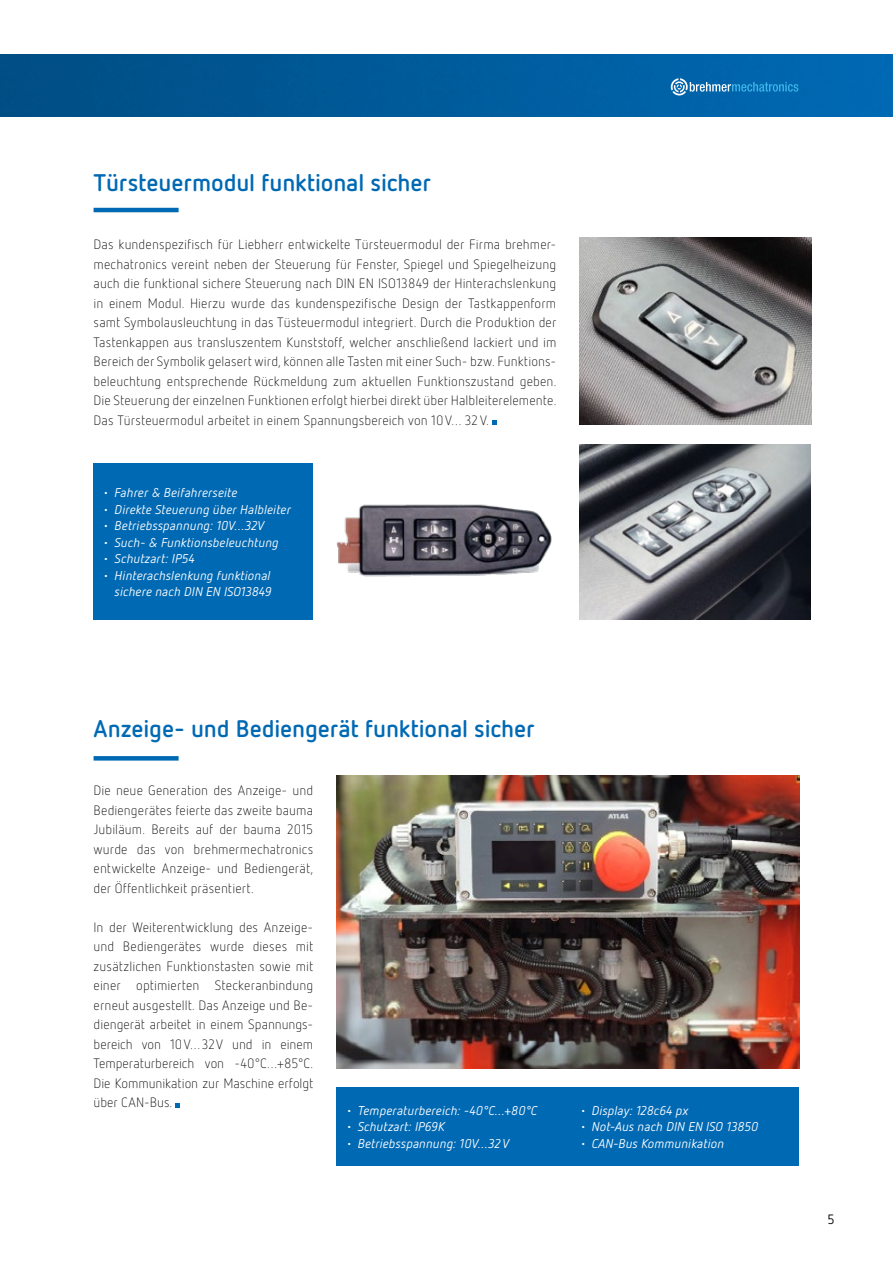
<style>
.page{position:relative;width:893px;height:1263px;background:#fff}
.page>*{position:absolute;margin:0;border:0;box-sizing:border-box;transform-origin:0 0}
.t1{font:700 24px "Netto Pro";letter-spacing:-.005em;color:#0069b4}
.t2{font:300 13.5px/19.5px "Netto Pro";letter-spacing:.005em;color:#000;text-align:justify}
.t3{font:13.5px "Netto Pro";color:#000}
.t4{font:italic 12.75px/16.5px "Netto Pro";letter-spacing:.005em;color:#fff;text-align:right}
</style>
<div class="page">
<img style="left:0;top:54px;width:893px;height:62px">
<hr style="left:94px;top:208px;width:85px;height:4px;background:#0069b4">
<div style="left:94px;top:756px;width:85px;height:5px;background:#0069b4"></div>
<svg style="left:492px;top:420px;width:5px;height:4px"></svg>
<svg style="left:176px;top:1103px;width:4px;height:4px"></svg>
<img style="left:580px;top:237px;width:231px;height:187px">
<img style="left:580px;top:444px;width:231px;height:176px">
<img style="left:336px;top:480px;width:244px;height:124px">
<div style="left:94px;top:464px;width:219px;height:156px;background:#0069b4"></div>
<img style="left:337px;top:776px;width:462px;height:292px">
<div style="left:337px;top:1087px;width:462px;height:78px;background:#0069b4"></div>
<svg style="left:671px;top:78px;width:127px;height:17px;background:#2781bc"></svg>
<h1 class="t1" style="left:94px;top:166px;width:339px">Türsteuermodul funktional sicher</h1>
<p class="t2" style="left:94px;top:234px;width:464px">Das kundenspezifisch für Liebherr entwickelte Türsteuermodul der Firma brehmer&shy;mechatronics vereint neben der Steuerung für Fenster, Spiegel und Spiegelheizung auch die funktional sichere Steuerung nach DIN EN ISO13849 der Hinterachslenkung in einem Modul. Hierzu wurde das kundenspezifische Design der Tastkappenform samt Symbolausleuchtung in das Tüsteuermodul integriert. Durch die Produktion der Tastenkappen aus transluszentem Kunststoff, welcher anschließend lackiert und im Bereich der Symbolik gelasert wird, können alle Tasten mit einer Such- bzw. Funktions&shy;beleuchtung entsprechende Rückmeldung zum aktuellen Funktionszustand geben.<br>Die Steuerung der einzelnen Funktionen erfolgt hierbei direkt über Halbleiterelemente.<br>Das Türsteuermodul arbeitet in einem Spannungsbereich von 10V… 32 V.</p>
<p class="t4" style="left:103px;top:484px;width:136px">• Fahrer &amp; Beifahrerseite</p>
<p class="t4" style="left:103px;top:500px;width:190px">• Direkte Steuerung über Halbleiter</p>
<p class="t4" style="left:103px;top:517px;width:163px">• Betriebsspannung: 10V…32V</p>
<p class="t4" style="left:103px;top:533px;width:178px">• Such- &amp; Funktionsbeleuchtung</p>
<p class="t4" style="left:103px;top:550px;width:94px">• Schutzart: IP54</p>
<p class="t4" style="left:103px;top:566px;width:171px">• Hinterachslenkung funktional sichere nach DIN EN ISO13849</p>
<h1 class="t1" style="left:94px;top:712px;width:443px">Anzeige- und Bediengerät funktional sicher</h1>
<p class="t2" style="left:94px;top:780px;width:221px">Die neue Generation des Anzeige- und Bediengerätes feierte das zweite bauma Jubiläum. Bereits auf der bauma 2015 wurde das von brehmermechatronics entwickelte Anzeige- und Bediengerät, der Öffentlichkeit präsentiert.</p>
<p class="t2" style="left:94px;top:917px;width:221px">In der Weiterentwicklung des Anzeige&shy;und Bediengerätes wurde dieses mit zusätzlichen Funktionstasten sowie mit einer optimierten Steckeranbindung erneut ausgestellt. Das Anzeige und Be&shy;diengerät arbeitet in einem Spannungs&shy;bereich von 10V…32V und in einem Temperaturbereich von -40°C…+85°C.<br>Die Kommunikation zur Maschine erfolgt über CAN-Bus.</p>
<p class="t4" style="left:346px;top:1101px;width:193px">• Temperaturbereich: -40°C…+80°C</p>
<p class="t4" style="left:346px;top:1118px;width:100px">• Schutzart: IP69K</p>
<p class="t4" style="left:346px;top:1134px;width:165px">• Betriebsspannung: 10V…32V</p>
<p class="t4" style="left:580px;top:1101px;width:110px">• Display: 128c64 px</p>
<p class="t4" style="left:580px;top:1118px;width:180px">• Not-Aus nach DIN EN ISO 13850</p>
<p class="t4" style="left:580px;top:1134px;width:146px">• CAN-Bus Kommunikation</p>
<p class="t3" style="left:827px;top:1211px;width:9px">5</p>
</div>
